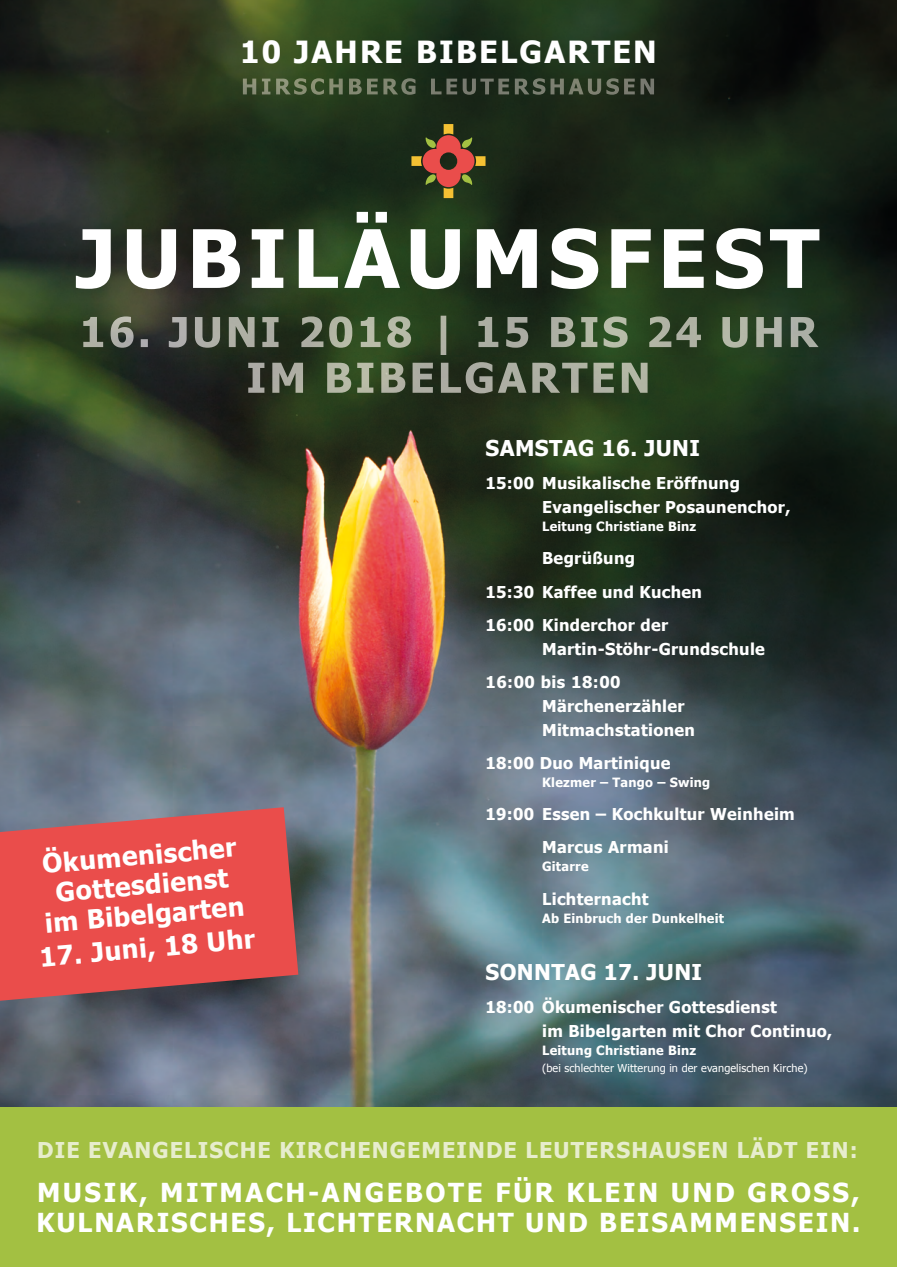
<style>
.page{position:relative;width:897px;height:1267px;background:#fff}
.page>*{position:absolute;margin:0;border:0;box-sizing:border-box;transform-origin:0 0}
.t1{font:700 80.7px "Tahoma";letter-spacing:.07em;color:#fff}
.t2{font:700 30.45px "Tahoma";letter-spacing:.07em;color:#fff}
.t3{font:700 26.25px/29.5px "Tahoma";color:#fff;text-align:center}
.t4{font:700 26.1px/30.5px "Tahoma";letter-spacing:.07em;color:#fff}
.t5{font:700 21.75px "Tahoma";letter-spacing:.05em;color:#e7edcd}
.t6{font:700 21.75px "Tahoma";letter-spacing:.02em;color:#fff}
.t7{font:700 16.35px/33.2px "Tahoma";letter-spacing:.02em;color:#fff}
.t8{font:700 12.75px "Tahoma";letter-spacing:.02em;color:#fff}
.t9{font:10.8px "Tahoma";letter-spacing:.01em;color:#fff}
</style>
<div class="page">
<img style="left:0;top:0;width:896px;height:1107px">
<div style="left:0;top:1107px;width:896px;height:159px;background:#a3c042"></div>
<img style="left:243px;top:78px;width:411px;height:17px">
<svg style="left:0;top:807px;width:298px;height:194px;background:#d45050"></svg>
<img style="left:83px;top:315px;width:735px;height:40px">
<img style="left:248px;top:362px;width:399px;height:31px">
<svg style="left:411px;top:124px;width:74px;height:74px;background:#664529"></svg>
<h2 class="t2" style="left:240px;top:30px;width:418px">10 JAHRE BIBELGARTEN</h2>
<h1 class="t1" style="left:76px;top:202px;width:745px">JUBILÄUMSFEST</h1>
<h3 class="t3" style="left:38px;top:847px;width:201px;rotate:-5deg">Ökumenischer<br>Gottesdienst im Bibelgarten</h3>
<h3 class="t3" style="left:38px;top:940px;width:217px;rotate:-5deg">17. Juni, 18 Uhr</h3>
<h3 class="t6" style="left:485px;top:433px;width:216px">SAMSTAG 16. JUNI</h3>
<p class="t7" style="left:542px;top:470px;width:250px;line-height:24px;text-indent:-57px">15:00 Musikalische Eröffnung<br>Evangelischer Posaunenchor,</p>
<p class="t8" style="left:542px;top:517px;width:156px">Leitung Christiane Binz</p>
<p class="t7" style="left:485px;top:541px;width:218px;text-indent:57px">Begrüßung<br>15:30 Kaffee und Kuchen<br>16:00 Kinderchor der</p>
<p class="t7" style="left:485px;top:631px;width:281px;text-indent:57px">Martin-Stöhr-Grundschule<br>16:00 bis 18:00</p>
<p class="t7" style="left:542px;top:693px;width:154px;line-height:24px">Märchenerzähler<br>Mitmachstationen</p>
<p class="t7" style="left:485px;top:745px;width:186px">18:00 Duo Martinique</p>
<p class="t8" style="left:542px;top:773px;width:170px">Klezmer – Tango – Swing</p>
<p class="t7" style="left:542px;top:796px;width:254px;text-indent:-57px">19:00 Essen – Kochkultur Weinheim<br>Marcus Armani</p>
<p class="t8" style="left:542px;top:857px;width:48px">Gitarre</p>
<p class="t7" style="left:542px;top:881px;width:108px">Lichternacht</p>
<p class="t8" style="left:542px;top:909px;width:183px">Ab Einbruch der Dunkelheit</p>
<h3 class="t6" style="left:485px;top:956px;width:218px">SONNTAG 17. JUNI</h3>
<p class="t7" style="left:542px;top:993px;width:291px;line-height:24px;text-indent:-57px">18:00 Ökumenischer Gottesdienst<br>im Bibelgarten mit Chor Continuo,</p>
<p class="t8" style="left:542px;top:1041px;width:156px">Leitung Christiane Binz</p>
<p class="t9" style="left:542px;top:1061px;width:267px">(bei schlechter Witterung in der evangelischen Kirche)</p>
<h3 class="t5" style="left:37px;top:1134px;width:821px">DIE EVANGELISCHE KIRCHENGEMEINDE LEUTERSHAUSEN LÄDT EIN:</h3>
<h3 class="t4" style="left:36px;top:1175px;width:825px">MUSIK, MITMACH-ANGEBOTE FÜR KLEIN UND GROSS,<br>KULNARISCHES, LICHTERNACHT UND BEISAMMENSEIN.</h3>
</div>
